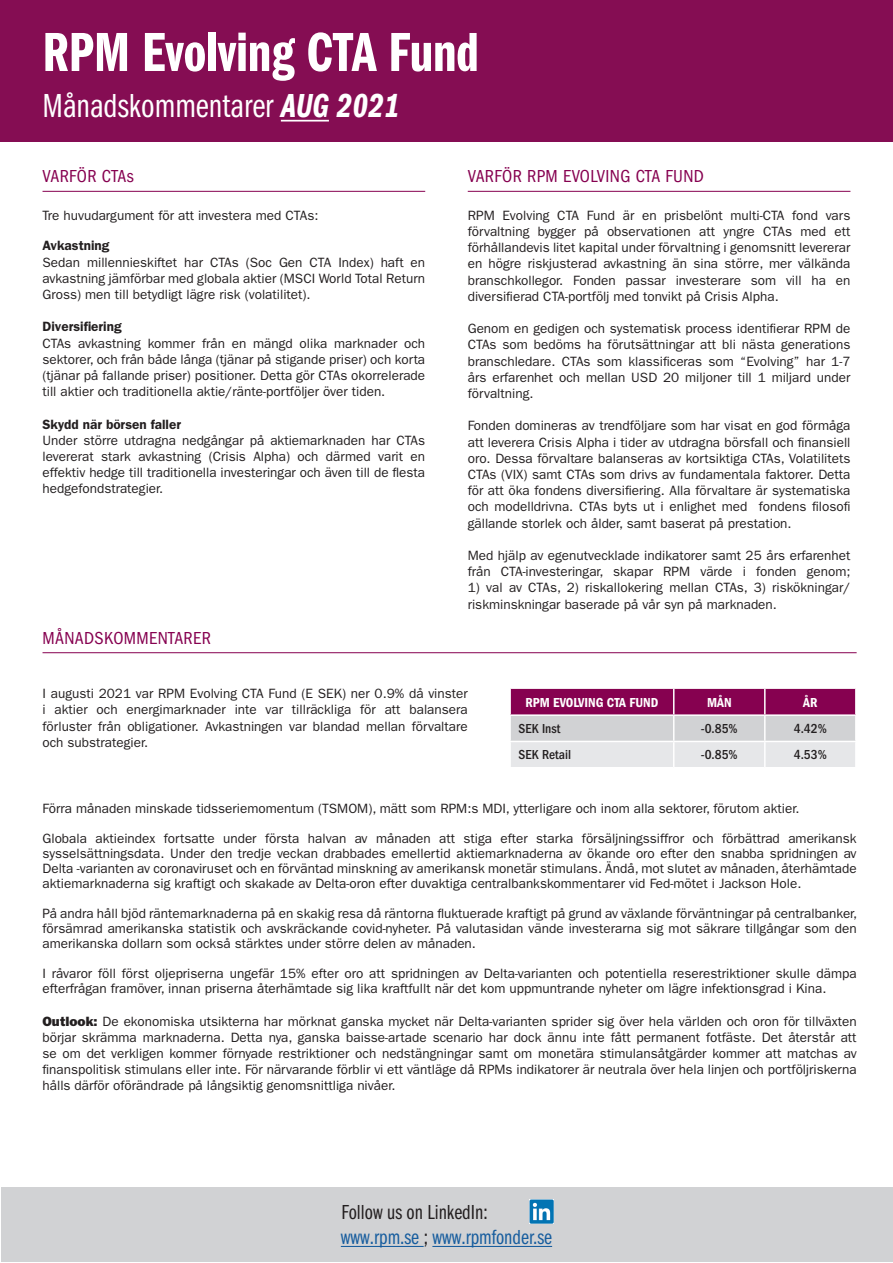
<style>
.page{position:relative;width:893px;height:1263px;background:#fff}
.page>*{position:absolute;margin:0;border:0;box-sizing:border-box;transform-origin:0 0}
.t1{font:57px "ITC Franklin Gothic Std Dm Cp";color:#fff}
.t2{font:34.5px "ITC Franklin Gothic Std Bk Cp";color:#fff}
.t3{font:21px/25.2px "ITC Franklin Gothic Std Bk Cp";color:#175d9e}
.Factsheet_Header{font:condensed 18px "ITC Franklin Gothic Std";letter-spacing:.02em;color:#860150}
.t4{font:13.5px/16.2px "ITC Franklin Gothic Std";color:#231f20;text-align:justify}
.t5{font:600 13.5px "ITC Franklin Gothic Std";color:#231f20}
.FG_Book_Centered_Bla{font:500 condensed 13.5px "ITC Franklin Gothic Std";color:#231f20}
.Unit_Class_Header{font:13.5px "ITC Franklin Gothic Std Dm Cd";color:#fff}
.s1{font-family:"ITC Franklin Gothic Std Dm Cp It"}
.s2{font-family:"ITC Franklin Gothic Std Hvy"}
.s3{color:#231f20}
</style>
<div class="page">
<div style="left:0;top:0;width:893px;height:141px;background:#850d53"></div>
<div style="left:1px;top:1187px;width:892px;height:75px;background:#d1d2d4"></div>
<hr style="left:341px;top:1246px;width:83px;height:1px;background:#175d9e">
<hr style="left:432px;top:1246px;width:120px;height:1px;background:#175d9e">
<img style="left:529px;top:1199px;width:25px;height:25px">
<hr style="left:281px;top:120px;width:48px;height:2px;background:#fff">
<svg style="left:510px;top:689px;width:346px;height:78px;background:#bf94b0"></svg>
<hr style="left:764px;top:742px;width:2px;height:25px;background:#fff">
<hr style="left:855px;top:742px;width:2px;height:25px;background:#fff">
<hr style="left:509px;top:714px;width:165px;height:2px;background:#fff">
<hr style="left:674px;top:714px;width:91px;height:2px;background:#fff">
<hr style="left:765px;top:714px;width:92px;height:2px;background:#fff">
<hr style="left:509px;top:741px;width:165px;height:1px;background:#fff">
<hr style="left:674px;top:741px;width:91px;height:1px;background:#fff">
<hr style="left:765px;top:741px;width:92px;height:1px;background:#fff">
<hr style="left:43px;top:652px;width:814px;height:1px;background:#860150">
<hr style="left:43px;top:191px;width:382px;height:1px;background:#860150">
<hr style="left:468px;top:191px;width:382px;height:1px;background:#860150">
<p class="t1" style="left:43px;top:21px;width:438px">RPM Evolving CTA Fund</p>
<p class="t2" style="left:43px;top:87px;width:359px">Månadskommentarer <span class="s1">AUG 2021</span></p>
<p class="Factsheet_Header" style="left:43px;top:166px;width:93px">VARFÖR CTAs</p>
<p class="t4" style="left:43px;top:207px;width:277px">Tre huvudargument för att investera med CTAs:</p>
<p class="t5" style="left:43px;top:238px;width:68px">Avkastning</p>
<p class="t4" style="left:43px;top:254px;width:384px">Sedan millennieskiftet har CTAs (Soc Gen CTA Index) haft en avkastning jämförbar med globala aktier (MSCI World Total Return Gross) men till betydligt lägre risk (volatilitet).</p>
<p class="t5" style="left:43px;top:319px;width:81px">Diversifiering</p>
<p class="t4" style="left:43px;top:335px;width:384px">CTAs avkastning kommer från en mängd olika marknader och sektorer, och från både långa (tjänar på stigande priser) och korta (tjänar på fallande priser) positioner. Detta gör CTAs okorrelerade till aktier och traditionella aktie/ränte-portföljer över tiden.</p>
<p class="t5" style="left:43px;top:416px;width:140px">Skydd när börsen faller</p>
<p class="t4" style="left:43px;top:432px;width:384px">Under större utdragna nedgångar på aktiemarknaden har CTAs levererat stark avkastning (Crisis Alpha) och därmed varit en effektiv hedge till traditionella investeringar och även till de flesta hedgefondstrategier.</p>
<p class="Factsheet_Header" style="left:43px;top:628px;width:170px">MÅNADSKOMMENTARER</p>
<p class="Factsheet_Header" style="left:468px;top:166px;width:238px">VARFÖR RPM EVOLVING CTA FUND</p>
<p class="t4" style="left:468px;top:207px;width:384px">RPM Evolving CTA Fund är en prisbelönt multi-CTA fond vars förvaltning bygger på observationen att yngre CTAs med ett förhållandevis litet kapital under förvaltning i genomsnitt levererar en högre riskjusterad avkastning än sina större, mer välkända branschkollegor. Fonden passar investerare som vill ha en diversifierad CTA-portfölj med tonvikt på Crisis Alpha.</p>
<p class="t4" style="left:468px;top:321px;width:384px">Genom en gedigen och systematisk process identifierar RPM de CTAs som bedöms ha förutsättningar att bli nästa generations branschledare. CTAs som klassificeras som “Evolving” har 1-7 års erfarenhet och mellan USD 20 miljoner till 1 miljard under förvaltning.</p>
<p class="t4" style="left:468px;top:418px;width:384px">Fonden domineras av trendföljare som har visat en god förmåga att leverera Crisis Alpha i tider av utdragna börsfall och finansiell oro. Dessa förvaltare balanseras av kortsiktiga CTAs, Volatilitets CTAs (VIX) samt CTAs som drivs av fundamentala faktorer. Detta för att öka fondens diversifiering. Alla förvaltare är systematiska och modelldrivna. CTAs byts ut i enlighet med fondens filosofi gällande storlek och ålder, samt baserat på prestation.</p>
<p class="t4" style="left:468px;top:547px;width:384px">Med hjälp av egenutvecklade indikatorer samt 25 års erfarenhet från CTA-investeringar, skapar RPM värde i fonden genom;</p>
<p class="t4" style="left:468px;top:580px;width:384px">1) val av CTAs, 2) riskallokering mellan CTAs, 3) riskökningar/ riskminskningar baserade på vår syn på marknaden.</p>
<p class="t4" style="left:43px;top:685px;width:427px">I augusti 2021 var RPM Evolving CTA Fund (E SEK) ner 0.9% då vinster i aktier och energimarknader inte var tillräckliga för att balansera förluster från obligationer. Avkastningen var blandad mellan förvaltare och substrategier.</p>
<p class="Unit_Class_Header" style="left:525px;top:694px;width:134px">RPM EVOLVING CTA FUND</p>
<p class="Unit_Class_Header" style="left:707px;top:694px;width:26px">MÅN</p>
<p class="Unit_Class_Header" style="left:803px;top:694px;width:16px">ÅR</p>
<p class="FG_Book_Centered_Bla" style="left:519px;top:721px;width:43px">SEK Inst</p>
<p class="FG_Book_Centered_Bla" style="left:701px;top:721px;width:39px">-0.85%</p>
<p class="FG_Book_Centered_Bla" style="left:794px;top:721px;width:35px">4.42%</p>
<p class="FG_Book_Centered_Bla" style="left:519px;top:747px;width:54px">SEK Retail</p>
<p class="FG_Book_Centered_Bla" style="left:701px;top:747px;width:39px">-0.85%</p>
<p class="FG_Book_Centered_Bla" style="left:794px;top:747px;width:35px">4.53%</p>
<p class="t4" style="left:43px;top:800px;width:758px">Förra månaden minskade tidsseriemomentum (TSMOM), mätt som RPM:s MDI, ytterligare och inom alla sektorer, förutom aktier.</p>
<p class="t4" style="left:43px;top:831px;width:816px;line-height:15px">Globala aktieindex fortsatte under första halvan av månaden att stiga efter starka försäljningssiffror och förbättrad amerikansk sysselsättningsdata. Under den tredje veckan drabbades emellertid aktiemarknaderna av ökande oro efter den snabba spridningen av Delta -varianten av coronaviruset och en förväntad minskning av amerikansk monetär stimulans. Ändå, mot slutet av månaden, återhämtade aktiemarknaderna sig kraftigt och skakade av Delta-oron efter duvaktiga centralbankskommentarer vid Fed-mötet i Jackson Hole.</p>
<p class="t4" style="left:43px;top:906px;width:816px;line-height:15px">På andra håll bjöd räntemarknaderna på en skakig resa då räntorna fluktuerade kraftigt på grund av växlande förväntningar på centralbanker, försämrad amerikanska statistik och avskräckande covid-nyheter. På valutasidan vände investerarna sig mot säkrare tillgångar som den amerikanska dollarn som också stärktes under större delen av månaden.</p>
<p class="t4" style="left:43px;top:966px;width:816px;line-height:15px">I råvaror föll först oljepriserna ungefär 15% efter oro att spridningen av Delta-varianten och potentiella reserestriktioner skulle dämpa efterfrågan framöver, innan priserna återhämtade sig lika kraftfullt när det kom uppmuntrande nyheter om lägre infektionsgrad i Kina.</p>
<p class="t4" style="left:43px;top:1013px;width:816px"><span class="s2">Outlook:</span> De ekonomiska utsikterna har mörknat ganska mycket när Delta-varianten sprider sig över hela världen och oron för tillväxten börjar skrämma marknaderna. Detta nya, ganska baisse-artade scenario har dock ännu inte fått permanent fotfäste. Det återstår att se om det verkligen kommer förnyade restriktioner och nedstängningar samt om monetära stimulansåtgärder kommer att matchas av finanspolitisk stimulans eller inte. För närvarande förblir vi ett väntläge då RPMs indikatorer är neutrala över hela linjen och portföljriskerna hålls därför oförändrade på långsiktig genomsnittliga nivåer.</p>
<h3 class="t3" style="left:341px;top:1200px;width:213px"><span class="s3">Follow us on LinkedIn: </span>www.rpm.se <span class="s3">;</span> www.rpmfonder.se</h3>
</div>
